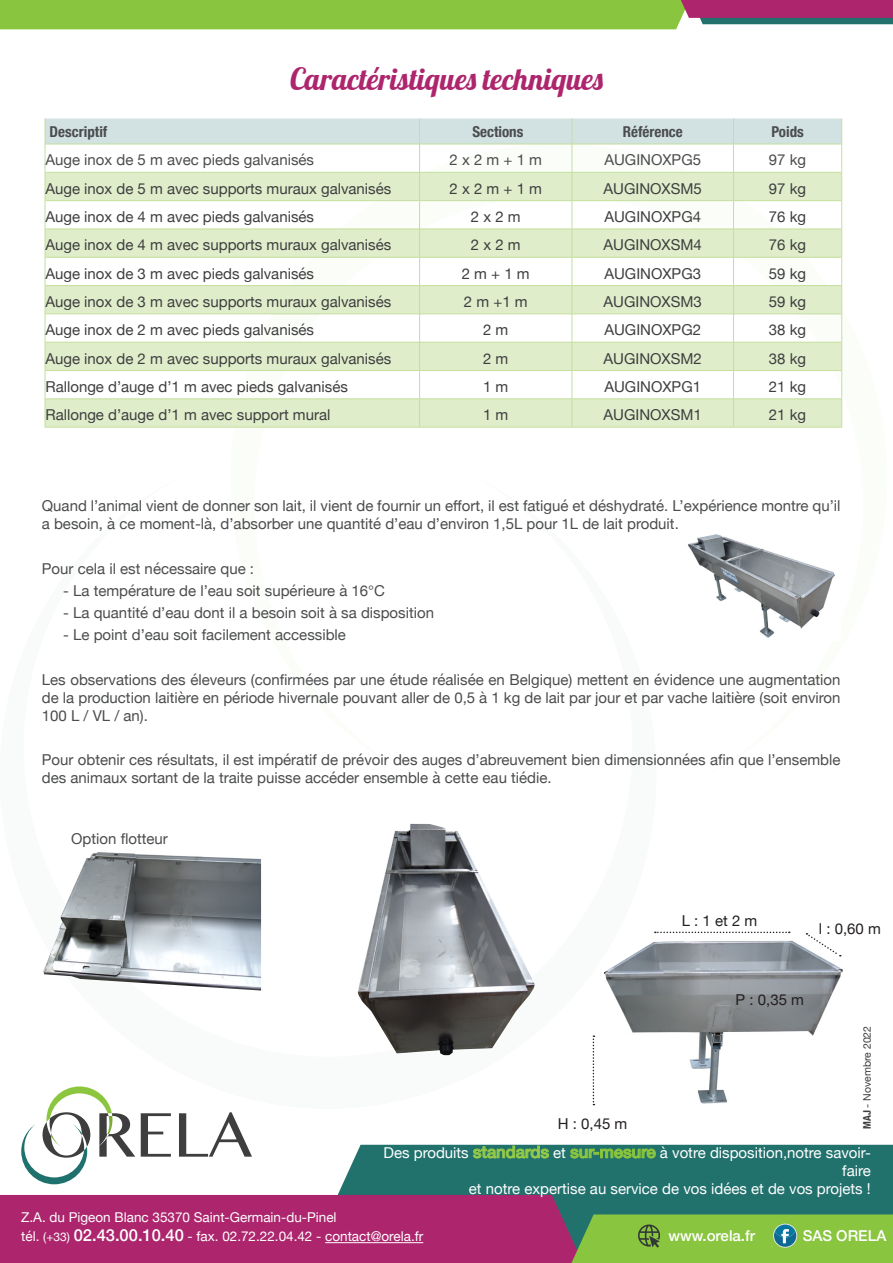
<style>
.page{position:relative;width:893px;height:1263px;background:#fff}
.page>*{position:absolute;margin:0;border:0;box-sizing:border-box;transform-origin:0 0}
.t1{font:30px "Lobster";color:#ad266d}
.t2{font:15px/18px "Helvetica Neue";color:#4b4c4d}
.t3{font:15px "Helvetica Neue";color:#3e3e3f}
.t4{font:15px/18px "Helvetica Neue";color:#fff;text-align:right}
.t5{font:700 condensed 15px "Helvetica Neue";color:#4b4c4d}
.t6{font:15px "Helvetica Neue";color:#231f20}
.t7{font:500 15px "Helvetica Neue";color:#fff}
.t8{font:13.5px/19.8px "Helvetica Neue";color:#fff}
.t9{font:10.5px "Helvetica Neue";color:#3e3e3f}
.s1{font-weight:700;font-stretch:condensed}
.s2{font-weight:500;font-size:16.5px;color:#8bc63e}
.s3{font-size:12px}
.s4{font-weight:500;font-size:16.5px}
</style>
<div class="page">
<div style="left:337px;top:1145px;width:556px;height:69px;background:#21716d"></div>
<svg style="left:0;top:1195px;width:732px;height:68px;background:#9f2d6d"></svg>
<svg style="left:21px;top:1086px;width:114px;height:98px"></svg>
<svg style="left:141px;top:1113px;width:30px;height:44px"></svg>
<svg style="left:179px;top:1112px;width:73px;height:45px"></svg>
<svg style="left:414px;top:1214px;width:479px;height:49px;background:#8f8c51"></svg>
<hr style="left:325px;top:1242px;width:98px;height:1px;background:#fff">
<svg style="left:0;top:0;width:893px;height:29px;background:#8fac50"></svg>
<hr style="left:45px;top:427px;width:375px;height:1px;background:#c4df9b">
<hr style="left:420px;top:427px;width:152px;height:1px;background:#c4df9b">
<hr style="left:572px;top:427px;width:161px;height:1px;background:#c4df9b">
<hr style="left:733px;top:427px;width:109px;height:1px;background:#c4df9b">
<svg style="left:45px;top:118px;width:797px;height:309px"></svg>
<img style="left:688px;top:534px;width:147px;height:104px">
<img style="left:43px;top:852px;width:218px;height:138px">
<img style="left:357px;top:823px;width:178px;height:232px">
<img style="left:604px;top:931px;width:239px;height:173px">
<svg style="left:655px;top:931px;width:135px;height:2px"></svg>
<svg style="left:593px;top:1035px;width:1px;height:70px"></svg>
<svg style="left:806px;top:933px;width:35px;height:24px"></svg>
<p class="t1" style="left:290px;top:60px;width:315px">Caractéristiques techniques</p>
<p class="t5" style="left:50px;top:119px;width:59px">Descriptif</p>
<p class="t5" style="left:472px;top:119px;width:53px">Sections</p>
<p class="t5" style="left:623px;top:119px;width:61px">Référence</p>
<p class="t5" style="left:771px;top:119px;width:34px">Poids</p>
<p class="t2" style="left:45px;top:152px;width:270px">Auge inox de 5 m avec pieds galvanisés</p>
<p class="t2" style="left:450px;top:152px;width:94px">2 x 2 m + 1 m</p>
<p class="t2" style="left:604px;top:152px;width:98px">AUGINOXPG5</p>
<p class="t2" style="left:769px;top:152px;width:39px">97 kg</p>
<p class="t3" style="left:45px;top:177px;width:347px">Auge inox de 5 m avec supports muraux galvanisés</p>
<p class="t3" style="left:450px;top:177px;width:94px">2 x 2 m + 1 m</p>
<p class="t3" style="left:604px;top:177px;width:100px">AUGINOXSM5</p>
<p class="t3" style="left:769px;top:177px;width:39px">97 kg</p>
<p class="t3" style="left:45px;top:206px;width:270px">Auge inox de 4 m avec pieds galvanisés</p>
<p class="t3" style="left:471px;top:206px;width:51px">2 x 2 m</p>
<p class="t3" style="left:604px;top:206px;width:98px">AUGINOXPG4</p>
<p class="t3" style="left:769px;top:206px;width:39px">76 kg</p>
<p class="t3" style="left:45px;top:234px;width:347px">Auge inox de 4 m avec supports muraux galvanisés</p>
<p class="t3" style="left:471px;top:234px;width:51px">2 x 2 m</p>
<p class="t3" style="left:604px;top:234px;width:100px">AUGINOXSM4</p>
<p class="t3" style="left:769px;top:234px;width:39px">76 kg</p>
<p class="t3" style="left:45px;top:262px;width:270px">Auge inox de 3 m avec pieds galvanisés</p>
<p class="t3" style="left:462px;top:262px;width:69px">2 m + 1 m</p>
<p class="t3" style="left:604px;top:262px;width:98px">AUGINOXPG3</p>
<p class="t3" style="left:769px;top:262px;width:39px">59 kg</p>
<p class="t3" style="left:45px;top:291px;width:347px">Auge inox de 3 m avec supports muraux galvanisés</p>
<p class="t3" style="left:464px;top:291px;width:65px">2 m +1 m</p>
<p class="t3" style="left:604px;top:291px;width:100px">AUGINOXSM3</p>
<p class="t3" style="left:769px;top:291px;width:39px">59 kg</p>
<p class="t3" style="left:45px;top:319px;width:270px">Auge inox de 2 m avec pieds galvanisés</p>
<p class="t3" style="left:483px;top:319px;width:27px">2 m</p>
<p class="t3" style="left:604px;top:319px;width:98px">AUGINOXPG2</p>
<p class="t3" style="left:769px;top:319px;width:39px">38 kg</p>
<p class="t3" style="left:45px;top:347px;width:347px">Auge inox de 2 m avec supports muraux galvanisés</p>
<p class="t3" style="left:483px;top:347px;width:27px">2 m</p>
<p class="t3" style="left:604px;top:347px;width:100px">AUGINOXSM2</p>
<p class="t3" style="left:769px;top:347px;width:39px">38 kg</p>
<p class="t3" style="left:45px;top:376px;width:304px">Rallonge d’auge d’1 m avec pieds galvanisés</p>
<p class="t3" style="left:483px;top:376px;width:27px">1 m</p>
<p class="t3" style="left:604px;top:376px;width:98px">AUGINOXPG1</p>
<p class="t3" style="left:769px;top:376px;width:39px">21 kg</p>
<p class="t3" style="left:45px;top:404px;width:287px">Rallonge d’auge d’1 m avec support mural</p>
<p class="t3" style="left:483px;top:404px;width:27px">1 m</p>
<p class="t3" style="left:604px;top:404px;width:100px">AUGINOXSM1</p>
<p class="t3" style="left:769px;top:404px;width:39px">21 kg</p>
<p class="t2" style="left:42px;top:498px;width:800px">Quand l’animal vient de donner son lait, il vient de fournir un effort, il est fatigué et déshydraté. L’expérience montre qu’il a besoin, à ce moment-là, d’absorber une quantité d’eau d’environ 1,5L pour 1L de lait produit.</p>
<p class="t2" style="left:42px;top:560px;width:214px">Pour cela il est nécessaire que :</p>
<p class="t2" style="left:63px;top:582px;width:323px">- La température de l’eau soit supérieure à 16°C</p>
<p class="t2" style="left:63px;top:605px;width:372px">- La quantité d’eau dont il a besoin soit à sa disposition</p>
<p class="t2" style="left:63px;top:627px;width:284px">- Le point d’eau soit facilement accessible</p>
<p class="t2" style="left:42px;top:671px;width:800px;text-align:justify">Les observations des éleveurs (confirmées par une étude réalisée en Belgique) mettent en évidence une augmentation de la production laitière en période hivernale pouvant aller de 0,5 à 1 kg de lait par jour et par vache laitière (soit environ 100 L / VL / an).</p>
<p class="t2" style="left:42px;top:752px;width:800px">Pour obtenir ces résultats, il est impératif de prévoir des auges d’abreuvement bien dimensionnées afin que l’ensemble des animaux sortant de la traite puisse accéder ensemble à cette eau tiédie.</p>
<p class="t2" style="left:71px;top:831px;width:98px">Option flotteur</p>
<p class="t6" style="left:558px;top:1112px;width:71px">H : 0,45 m</p>
<p class="t6" style="left:682px;top:910px;width:77px">L : 1 et 2 m</p>
<p class="t6" style="left:819px;top:918px;width:63px">l : 0,60 m</p>
<p class="t6" style="left:736px;top:989px;width:70px">P : 0,35 m</p>
<p class="t9" style="left:859px;top:1129px;width:104px;rotate:-90deg"><span class="s1">MAJ</span> - Novembre 2022</p>
<p class="t4" style="left:383px;top:1144px;width:489px">Des produits <span class="s2">standards</span> et <span class="s2">sur-mesure</span> à votre disposition,notre savoir&shy;faire<br>et notre expertise au service de vos idées et de vos projets !</p>
<p class="t7" style="left:668px;top:1224px;width:88px">www.orela.fr</p>
<p class="t7" style="left:803px;top:1224px;width:85px">SAS ORELA</p>
<p class="t8" style="left:21px;top:1207px;width:403px">Z.A. du Pigeon Blanc 35370 Saint-Germain-du-Pinel<br>tél. <span class="s3">(+33)</span> <span class="s4">02.43.00.10.40</span> - fax. 02.72.22.04.42 - contact@orela.fr</p>
</div>
